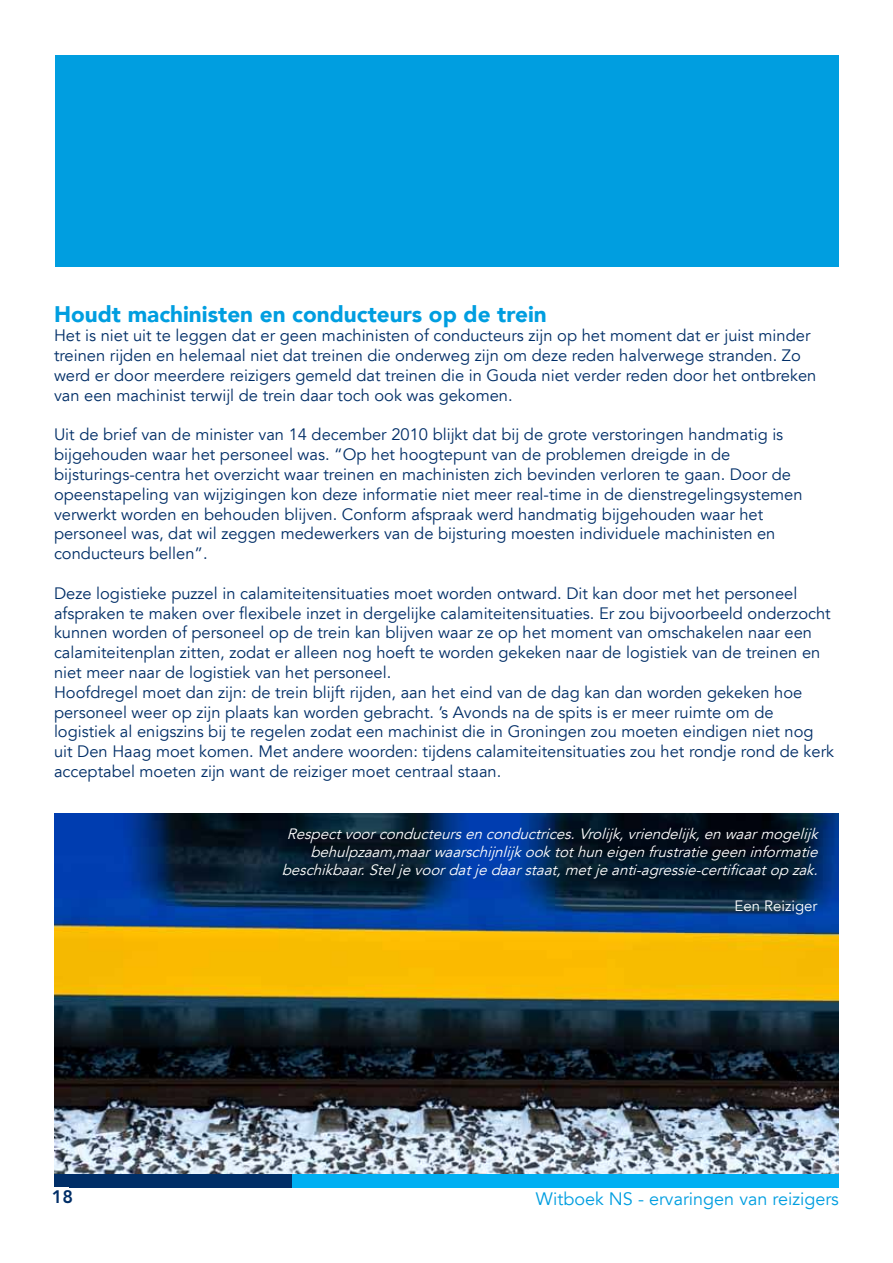
<style>
.page{position:relative;width:893px;height:1263px;background:#fff}
.page>*{position:absolute;margin:0;border:0;box-sizing:border-box;transform-origin:0 0}
.t1{font:900 22.5px "Avenir LT";color:#009ee0}
.t2{font:18px "Avenir LT";color:#009ee0}
.t3{font:800 18px "Avenir LT Std";color:#002e67}
.t4{font:16.5px/19.8px "Avenir LT";color:#002e67}
.t5{font:italic 15px/18px "Avenir LT";color:#fff;text-align:right}
.t6{font:800 15px "Avenir LT Std";color:#009ee0}
.t7{font:15px "Avenir LT";color:#fff}
</style>
<div class="page">
<div style="left:55px;top:55px;width:783px;height:211px;background:#009ee0"></div>
<div style="left:55px;top:1174px;width:783px;height:13px;background:#00aff2"></div>
<div style="left:54px;top:1174px;width:237px;height:13px;background:#002e67"></div>
<img style="left:55px;top:814px;width:783px;height:360px">
<h1 class="t1" style="left:54px;top:300px;width:494px">Houdt machinisten en conducteurs op de trein</h1>
<p class="t4" style="left:54px;top:326px;width:764px">Het is niet uit te leggen dat er geen machinisten of conducteurs zijn op het moment dat er juist minder treinen rijden en helemaal niet dat treinen die onderweg zijn om deze reden halverwege stranden. Zo werd er door meerdere reizigers gemeld dat treinen die in Gouda niet verder reden door het ontbreken van een machinist terwijl de trein daar toch ook was gekomen.</p>
<p class="t4" style="left:54px;top:425px;width:750px">Uit de brief van de minister van 14 december 2010 blijkt dat bij de grote verstoringen handmatig is bijgehouden waar het personeel was. “Op het hoogtepunt van de problemen dreigde in de bijsturings-centra het overzicht waar treinen en machinisten zich bevinden verloren te gaan. Door de opeenstapeling van wijzigingen kon deze informatie niet meer real-time in de dienstregelingsystemen verwerkt worden en behouden blijven. Conform afspraak werd handmatig bijgehouden waar het personeel was, dat wil zeggen medewerkers van de bijsturing moesten individuele machinisten en conducteurs bellen”.</p>
<p class="t4" style="left:54px;top:584px;width:782px">Deze logistieke puzzel in calamiteitensituaties moet worden ontward. Dit kan door met het personeel afspraken te maken over flexibele inzet in dergelijke calamiteitensituaties. Er zou bijvoorbeeld onderzocht kunnen worden of personeel op de trein kan blijven waar ze op het moment van omschakelen naar een calamiteitenplan zitten, zodat er alleen nog hoeft te worden gekeken naar de logistiek van de treinen en niet meer naar de logistiek van het personeel.<br>Hoofdregel moet dan zijn: de trein blijft rijden, aan het eind van de dag kan dan worden gekeken hoe personeel weer op zijn plaats kan worden gebracht. ’s Avonds na de spits is er meer ruimte om de logistiek al enigszins bij te regelen zodat een machinist die in Groningen zou moeten eindigen niet nog uit Den Haag moet komen. Met andere woorden: tijdens calamiteitensituaties zou het rondje rond de kerk acceptabel moeten zijn want de reiziger moet centraal staan.</p>
<p class="t3" style="left:52px;top:1186px;width:23px">18</p>
<p class="t5" style="left:282px;top:826px;width:542px">Respectvoorconducteursenconductrices.Vrolijk,vriendelijk,enwaarmogelijk behulpzaam,maarwaarschijnlijkooktothuneigenfrustratiegeeninformatie beschikbaar.Steljevoordatjedaarstaat,metjeanti-agressie-certificaatop zak.</p>
<p class="t7" style="left:734px;top:898px;width:85px">Een Reiziger</p>
<p class="t2" style="left:536px;top:1188px;width:305px">Witboek NS - ervaringen van reizigers</p>
<p class="t6" style="left:575px;top:1192px;width:265px">Op weg naar één Rijksinfrabeheerder</p>
</div>
